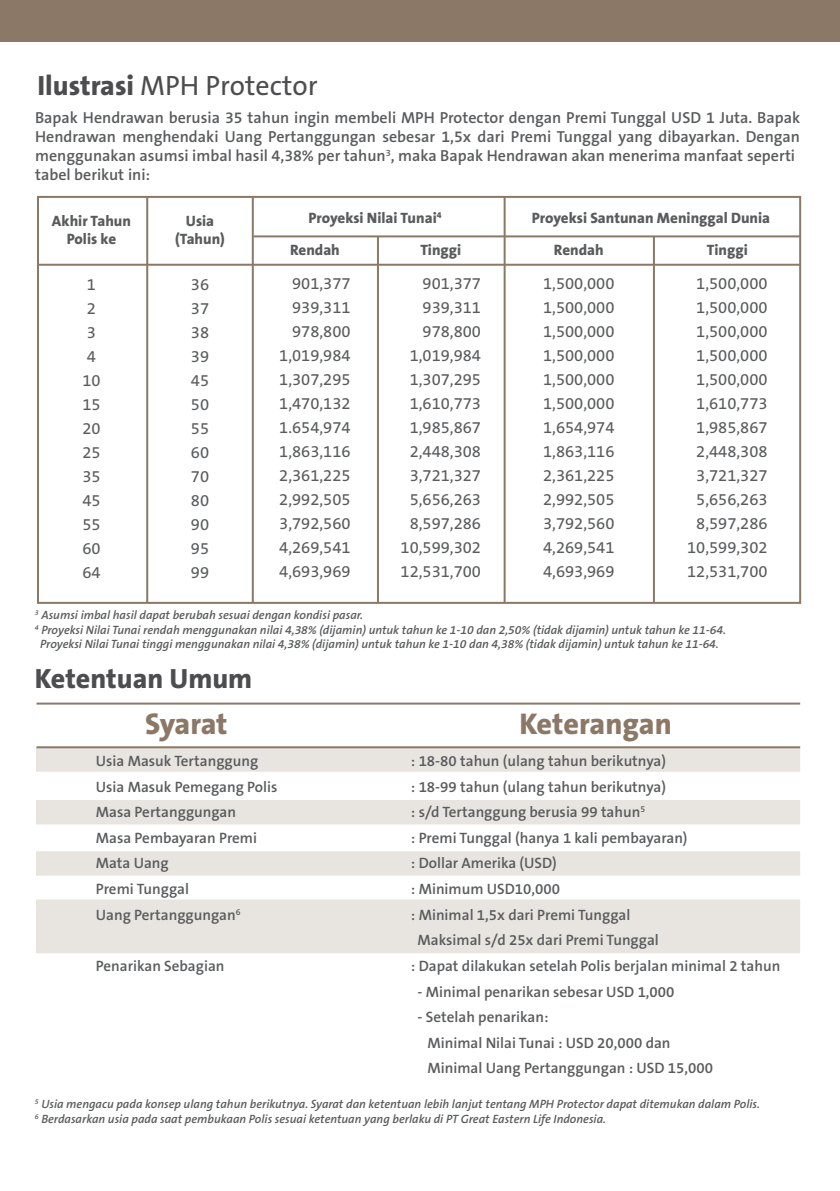
<style>
.page{position:relative;width:840px;height:1191px;background:#fff}
.page>*{position:absolute;margin:0;border:0;box-sizing:border-box;transform-origin:0 0}
.t1{font:800 30.2px "The Sans B8";letter-spacing:-.005em;color:#8b7866}
.t2{font:28px "The Sans B5 Plain";color:#4d4d4f}
.t3{font:800 28px "The Sans B8";color:#4d4d4f}
.t4{font:16.6px/24px "The Sans B5 Plain";color:#595b5d;text-align:justify}
.t5{font:600 16px/19.2px "The Sans B6";color:#595b5d}
.t6{font:600 15px/25.6px "The Sans B6";color:#595b5d}
.t7{font:800 15px/18px "The Sans B8";color:#595b5d;text-align:center}
.t8{font:italic 600 12px/14.4px "The Sans B6";color:#595b5d}
.s1{font-family:"The Sans B8";font-weight:800}
</style>
<div class="page">
<div style="left:37px;top:196px;width:763px;height:408px;border:2px solid #8b7866"></div>
<hr style="left:38px;top:264px;width:761px;height:2px;background:#8b7866">
<hr style="left:503px;top:197px;width:2px;height:406px;background:#8b7866">
<hr style="left:252px;top:197px;width:2px;height:406px;background:#8b7866">
<hr style="left:146px;top:197px;width:2px;height:406px;background:#8b7866">
<hr style="left:253px;top:235px;width:546px;height:2px;background:#8b7866">
<hr style="left:377px;top:236px;width:2px;height:367px;background:#8b7866">
<hr style="left:652px;top:236px;width:2px;height:367px;background:#8b7866">
<hr style="left:37px;top:702px;width:762px;height:2px;background:#8b7866">
<div style="left:36px;top:851px;width:763px;height:24px;background:#e8e4e0"></div>
<div style="left:36px;top:899px;width:763px;height:54px;background:#e8e4e0"></div>
<div style="left:36px;top:800px;width:763px;height:24px;background:#e8e4e0"></div>
<div style="left:36px;top:747px;width:763px;height:24px;background:#e8e4e0"></div>
<hr style="left:37px;top:746px;width:762px;height:2px;background:#8b7866">
<div style="left:0;top:0;width:839px;height:41px;background:#8b7866"></div>
<h2 class="t2" style="left:37px;top:71px;width:282px"><span class="s1">Ilustrasi</span> MPH Protector</h2>
<p class="t5" style="left:35px;top:108px;width:766px">Bapak Hendrawan berusia 35 tahun ingin membeli MPH Protector dengan Premi Tunggal USD 1 Juta. Bapak Hendrawan menghendaki Uang Pertanggungan sebesar 1,5x dari Premi Tunggal yang dibayarkan. Dengan menggunakan asumsi imbal hasil 4,38% per tahun<sup>3</sup>, maka Bapak Hendrawan akan menerima manfaat seperti tabel berikut ini:</p>
<p class="t7" style="left:52px;top:213px;width:80px">Akhir Tahun<br>Polis ke</p>
<p class="t7" style="left:175px;top:213px;width:51px">Usia (Tahun)</p>
<p class="t7" style="left:290px;top:203px;width:153px;line-height:31.6px;text-align:left;text-indent:18px">Proyeksi Nilai Tunai<sup>4<br></sup>Rendah</p>
<p class="t7" style="left:553px;top:203px;width:217px;line-height:31.6px;text-align:left;text-indent:-22px">Proyeksi Santunan Meninggal Dunia<br>Rendah</p>
<p class="t7" style="left:420px;top:241px;width:42px">Tinggi</p>
<p class="t7" style="left:706px;top:241px;width:42px">Tinggi</p>
<p class="t4" style="left:82px;top:273px;width:20px;text-align:left">1<br>2<br>3<br>4<br>10<br>15<br>20<br>25<br>35<br>45<br>55<br>60<br>64</p>
<p class="t4" style="left:191px;top:272px;width:20px">36<br>37<br>38<br>39<br>45<br>50<br>55<br>60<br>70<br>80<br>90<br>95<br>99</p>
<p class="t4" style="left:279px;top:272px;width:73px;text-align:right">901,377<br>939,311<br>978,800<br>1,019,984<br>1,307,295<br>1,470,132<br>1.654,974<br>1,863,116<br>2,361,225<br>2,992,505<br>3,792,560<br>4,269,541<br>4,693,969</p>
<p class="t4" style="left:400px;top:272px;width:82px;text-align:right">901,377<br>939,311<br>978,800<br>1,019,984<br>1,307,295<br>1,610,773<br>1,985,867<br>2,448,308<br>3,721,327<br>5,656,263<br>8,597,286<br>10,599,302<br>12,531,700</p>
<p class="t4" style="left:543px;top:272px;width:73px">1,500,000<br>1,500,000<br>1,500,000<br>1,500,000<br>1,500,000<br>1,500,000<br>1,654,974<br>1,863,116<br>2,361,225<br>2,992,505<br>3,792,560<br>4,269,541<br>4,693,969</p>
<p class="t4" style="left:686px;top:272px;width:82px;text-align:center">1,500,000<br>1,500,000<br>1,500,000<br>1,500,000<br>1,500,000<br>1,610,773<br>1,985,867<br>2,448,308<br>3,721,327<br>5,656,263<br>8,597,286<br>10,599,302<br>12,531,700</p>
<p class="t8" style="left:35px;top:608px;width:329px"><sup>3</sup> Asumsi imbal hasil dapat berubah sesuai dengan kondisi pasar.</p>
<p class="t8" style="left:35px;top:623px;width:692px"><sup>4</sup> Proyeksi Nilai Tunai rendah menggunakan nilai 4,38% (dijamin) untuk tahun ke 1-10 dan 2,50% (tidak dijamin) untuk tahun ke 11-64.</p>
<p class="t8" style="left:40px;top:637px;width:679px">Proyeksi Nilai Tunai tinggi menggunakan nilai 4,38% (dijamin) untuk tahun ke 1-10 dan 4,38% (tidak dijamin) untuk tahun ke 11-64.</p>
<h2 class="t3" style="left:35px;top:663px;width:219px">Ketentuan Umum</h2>
<h1 class="t1" style="left:145px;top:708px;width:84px">Syarat</h1>
<h1 class="t1" style="left:519px;top:708px;width:154px">Keterangan</h1>
<p class="t6" style="left:96px;top:748px;width:183px">Usia Masuk Tertanggung<br>Usia Masuk Pemegang Polis<br>Masa Pertanggungan<br>Masa Pembayaran Premi<br>Mata Uang<br>Premi Tunggal<br>Uang Pertanggungan<sup>6</sup></p>
<p class="t6" style="left:96px;top:953px;width:130px">Penarikan Sebagian</p>
<p class="t6" style="left:411px;top:748px;width:256px">: 18-80 tahun (ulang tahun berikutnya)</p>
<p class="t6" style="left:411px;top:774px;width:256px">: 18-99 tahun (ulang tahun berikutnya)</p>
<p class="t6" style="left:411px;top:800px;width:236px">: s/d Tertanggung berusia 99 tahun<sup>5</sup></p>
<p class="t6" style="left:411px;top:825px;width:278px">: Premi Tunggal (hanya 1 kali pembayaran)</p>
<p class="t6" style="left:411px;top:851px;width:147px">: Dollar Amerika (USD)</p>
<p class="t6" style="left:411px;top:876px;width:150px">: Minimum USD10,000</p>
<p class="t6" style="left:411px;top:902px;width:221px">: Minimal 1,5x dari Premi Tunggal</p>
<p class="t6" style="left:417px;top:928px;width:243px">Maksimal s/d 25x dari Premi Tunggal</p>
<p class="t6" style="left:411px;top:953px;width:370px">: Dapat dilakukan setelah Polis berjalan minimal 2 tahun</p>
<p class="t6" style="left:417px;top:979px;width:258px">- Minimal penarikan sebesar USD 1,000</p>
<p class="t6" style="left:427px;top:1004px;width:287px;text-indent:-10px">- Setelah penarikan:<br>Minimal Nilai Tunai : USD 20,000 dan<br>Minimal Uang Pertanggungan : USD 15,000</p>
<p class="t8" style="left:35px;top:1097px;width:726px"><sup>5</sup> Usia mengacu pada konsep ulang tahun berikutnya. Syarat dan ketentuan lebih lanjut tentang MPH Protector dapat ditemukan dalam Polis.<br><sup>6</sup> Berdasarkan usia pada saat pembukaan Polis sesuai ketentuan yang berlaku di PT Great Eastern Life Indonesia.</p>
</div>
